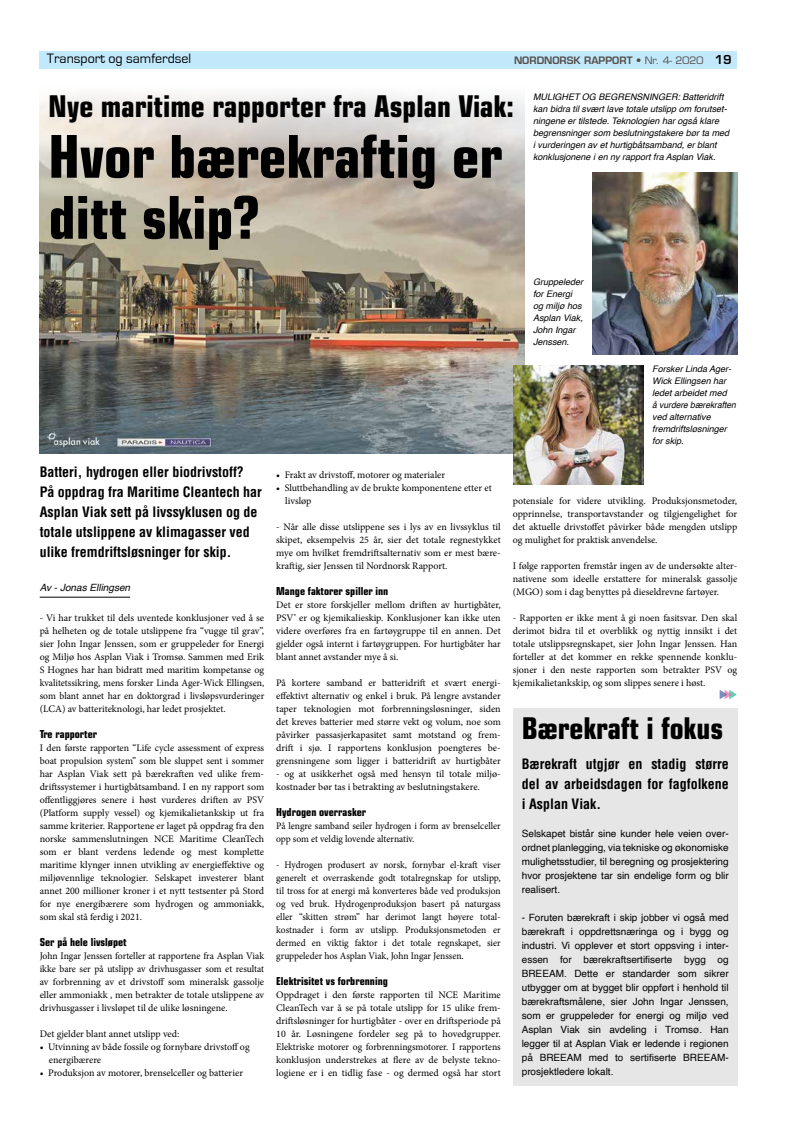
<style>
.page{position:relative;width:794px;height:1134px;background:#fff}
.page>*{position:absolute;margin:0;border:0;box-sizing:border-box;transform-origin:0 0}
.t1{font:700 condensed 59px/61px "Eurostile";color:#000}
.t2{font:700 condensed 30px "Eurostile";color:#000}
.t3{font:700 condensed 14px/20px "Helvetica";color:#000}
.t4{font:14px "Eurostile";color:#000}
.t5{font:700 condensed 11px "Eurostile";color:#000}
.t6{font:10px/13px "Minion Pro";color:#000;text-align:justify}
.t7{font:10px/14px "Helvetica";color:#000;text-align:justify}
.t8{font:10px/13px "Minion Pro";color:#000;scale:.95 1}
.t9{font:10px/13px "Minion Pro";color:#000;text-align:justify;scale:.96 1}
.t10{font:600 10px "Eurostile";color:#544d48}
.t11{font:italic 10px "Helvetica";color:#000}
.t12{font:italic 9px/12px "Helvetica";color:#000}
.s1{font-weight:400}
.s2{font-size:12px;color:#000}
</style>
<div class="page">
<div style="left:40px;top:51px;width:697px;height:17px;background:#c2e9fb"></div>
<hr style="left:40px;top:597px;width:90px;height:1px;background:#000">
<div style="left:513px;top:709px;width:224px;height:377px;background:#e7e6e6"></div>
<img style="left:40px;top:94px;width:484px;height:360px">
<img style="left:592px;top:173px;width:145px;height:181px">
<img style="left:513px;top:366px;width:130px;height:119px">
<svg style="left:719px;top:690px;width:17px;height:9px"></svg>
<h3 class="t4" style="left:47px;top:51px;width:146px">Transport og samferdsel</h3>
<p class="t10" style="left:514px;top:54px;width:219px">NORDNORSK RAPPORT <span class="s1">• Nr. 4- 2020</span> <span class="s2">19</span></p>
<h2 class="t2" style="left:48px;top:88px;width:467px">Nye maritime rapporter fra Asplan Viak:</h2>
<h1 class="t1" style="left:48px;top:125px;width:455px">Hvor bærekraftig er ditt skip?</h1>
<p class="t12" style="left:533px;top:91px;width:198px">MULIGHET OG BEGRENSNINGER: Batteridrift kan bidra til svært lave totale utslipp om forutset&shy;ningene er tilstede. Teknologien har også klare begrensninger som beslutningstakere bør ta med i vurderingen av et hurtigbåtsamband, er blant konklusjonene i en ny rapport fra Asplan Viak.</p>
<p class="t12" style="left:533px;top:276px;width:52px">Gruppeleder for Energi og miljø hos<br>Asplan Viak,<br>John Ingar<br>Jenssen.</p>
<p class="t12" style="left:652px;top:363px;width:85px">Forsker Linda Ager-<br>Wick Ellingsen har ledet arbeidet med<br>å vurdere bærekraften ved alternative fremdriftsløsninger for skip.</p>
<h3 class="t3" style="left:40px;top:462px;width:224px">Batteri, hydrogen eller biodrivstoff?<br>På oppdrag fra Maritime Cleantech har Asplan Viak sett på livssyklusen og de totale utslippene av klimagasser ved ulike fremdriftsløsninger for skip.</h3>
<p class="t11" style="left:40px;top:580px;width:92px">Av - Jonas Ellingsen</p>
<p class="t6" style="left:40px;top:611px;width:226px">- Vi har trukket til dels uventede konklusjoner ved å se på helheten og de totale utslippene fra “vugge til grav”, sier John Ingar Jenssen, som er gruppeleder for Energi og Miljø hos Asplan Viak i Tromsø. Sammen med Erik S Hognes har han bidratt med maritim kompetanse og kvalitetssikring, mens forsker Linda Ager-Wick Ellingsen, som blant annet har en doktorgrad i livsløpsvurderinger (LCA) av batteriteknologi, har ledet prosjektet.</p>
<p class="t5" style="left:40px;top:727px;width:59px">Tre rapporter</p>
<p class="t6" style="left:40px;top:741px;width:226px">I den første rapporten “Life cycle assessment of express boat propulsion system” som ble sluppet sent i sommer har Asplan Viak sett på bærekraften ved ulike frem&shy;driftssystemer i hurtigbåtsamband. I en ny rapport som offentliggjøres senere i høst vurderes driften av PSV (Platform supply vessel) og kjemikalietankskip ut fra samme kriterier. Rapportene er laget på oppdrag fra den norske sammenslutningen NCE Maritime CleanTech som er blant verdens ledende og mest komplette maritime klynger innen utvikling av energieffektive og miljøvennlige teknologier. Selskapet investerer blant annet 200 millioner kroner i et nytt testsenter på Stord for nye energibærere som hydrogen og ammoniakk, som skal stå ferdig i 2021.</p>
<p class="t5" style="left:40px;top:935px;width:89px">Ser på hele livsløpet</p>
<p class="t9" style="left:40px;top:949px;width:235px">John Ingar Jenssen forteller at rapportene fra Asplan Viak ikke bare ser på utslipp av drivhusgasser som et resultat av forbrenning av et drivstoff som mineralsk gassolje eller ammoniakk , men betrakter de totale utslippene av drivhusgasser i livsløpet til de ulike løsningene.</p>
<p class="t6" style="left:40px;top:1027px;width:141px">Det gjelder blant annet utslipp ved:</p>
<p class="t6" style="left:49px;top:1040px;width:202px;text-indent:-9px">• Utvinning av både fossile og fornybare drivstoff og energibærere</p>
<p class="t6" style="left:40px;top:1066px;width:205px">• Produksjon av motorer, brenselceller og batterier</p>
<p class="t6" style="left:276px;top:468px;width:170px">• Frakt av drivstoff, motorer og materialer</p>
<p class="t6" style="left:285px;top:481px;width:208px;text-indent:-9px">• Sluttbehandling av de brukte komponentene etter et livsløp</p>
<p class="t6" style="left:276px;top:520px;width:226px">- Når alle disse utslippene ses i lys av en livssyklus til skipet, eksempelvis 25 år, sier det totale regnestykket mye om hvilket fremdriftsalternativ som er mest bære&shy;kraftig, sier Jenssen til Nordnorsk Rapport.</p>
<p class="t5" style="left:276px;top:584px;width:114px">Mange faktorer spiller inn</p>
<p class="t6" style="left:276px;top:598px;width:226px">Det er store forskjeller mellom driften av hurtigbåter, PSV’ er og kjemikalieskip. Konklusjoner kan ikke uten videre overføres fra en fartøygruppe til en annen. Det gjelder også internt i fartøygruppen. For hurtigbåter har blant annet avstander mye å si.</p>
<p class="t6" style="left:276px;top:676px;width:226px">På kortere samband er batteridrift et svært energi&shy;effektivt alternativ og enkel i bruk. På lengre avstander taper teknologien mot forbrenningsløsninger, siden det kreves batterier med større vekt og volum, noe som påvirker passasjerkapasitet samt motstand og frem&shy;drift i sjø. I rapportens konklusjon poengteres be&shy;grensningene som ligger i batteridrift av hurtigbåter</p>
<p class="t6" style="left:276px;top:767px;width:226px">- og at usikkerhet også med hensyn til totale miljø&shy;kostnader bør tas i betrakting av beslutningstakere.</p>
<p class="t5" style="left:276px;top:805px;width:91px">Hydrogen overrasker</p>
<p class="t8" style="left:276px;top:819px;width:238px">På lengre samband seiler hydrogen i form av brenselceller opp som et veldig lovende alternativ.</p>
<p class="t8" style="left:276px;top:858px;width:238px;text-align:justify">- Hydrogen produsert av norsk, fornybar el-kraft viser generelt et overraskende godt totalregnskap for utslipp, til tross for at energi må konverteres både ved produksjon og ved bruk. Hydrogenproduksjon basert på naturgass eller “skitten strøm” har derimot langt høyere total&shy;kostnader i form av utslipp. Produksjonsmetoden er dermed en viktig faktor i det totale regnskapet, sier gruppeleder hos Asplan Viak, John Ingar Jenssen.</p>
<p class="t5" style="left:276px;top:974px;width:113px">Elektrisitet vs forbrenning</p>
<p class="t6" style="left:276px;top:988px;width:226px">Oppdraget i den første rapporten til NCE Maritime CleanTech var å se på totale utslipp for 15 ulike frem&shy;driftsløsninger for hurtigbåter - over en driftsperiode på 10 år. Løsningene fordeler seg på to hovedgrupper.<br>Elektriske motorer og forbrenningsmotorer. I rapportens konklusjon understrekes at flere av de belyste tekno&shy;logiene er i en tidlig fase - og dermed også har stort</p>
<p class="t6" style="left:513px;top:494px;width:226px">potensiale for videre utvikling. Produksjonsmetoder, opprinnelse, transportavstander og tilgjengelighet for det aktuelle drivstoffet påvirker både mengden utslipp og mulighet for praktisk anvendelse.</p>
<p class="t6" style="left:513px;top:559px;width:226px">I følge rapporten fremstår ingen av de undersøkte alter&shy;nativene som ideelle erstattere for mineralsk gassolje (MGO) som i dag benyttes på dieseldrevne fartøyer.</p>
<p class="t6" style="left:513px;top:611px;width:226px">- Rapporten er ikke ment å gi noen fasitsvar. Den skal derimot bidra til et overblikk og nyttig innsikt i det totale utslippsregnskapet, sier John Ingar Jenssen. Han forteller at det kommer en rekke spennende konklu&shy;sjoner i den neste rapporten som betrakter PSV og kjemikalietankskip, og som slippes senere i høst.</p>
<h2 class="t2" style="left:522px;top:710px;width:203px">Bærekraft i fokus</h2>
<h3 class="t3" style="left:522px;top:754px;width:208px;text-align:justify">Bærekraft utgjør en stadig større del av arbeidsdagen for fagfolkene i Asplan Viak.</h3>
<p class="t7" style="left:522px;top:827px;width:208px">Selskapet bistår sine kunder hele veien over&shy;ordnet planlegging, via tekniske og økonomiske mulighetsstudier, til beregning og prosjektering hvor prosjektene tar sin endelige form og blir realisert.</p>
<p class="t7" style="left:522px;top:911px;width:208px">- Foruten bærekraft i skip jobber vi også med bærekraft i oppdrettsnæringa og i bygg og industri. Vi opplever et stort oppsving i inter&shy;essen for bærekraftsertifiserte bygg og BREEAM. Dette er standarder som sikrer utbygger om at bygget blir oppført i henhold til bærekraftsmålene, sier John Ingar Jenssen, som er gruppeleder for energi og miljø ved Asplan Viak sin avdeling i Tromsø. Han legger til at Asplan Viak er ledende i regionen på BREEAM med to sertifiserte BREEAM&shy;prosjektledere lokalt.</p>
</div>
